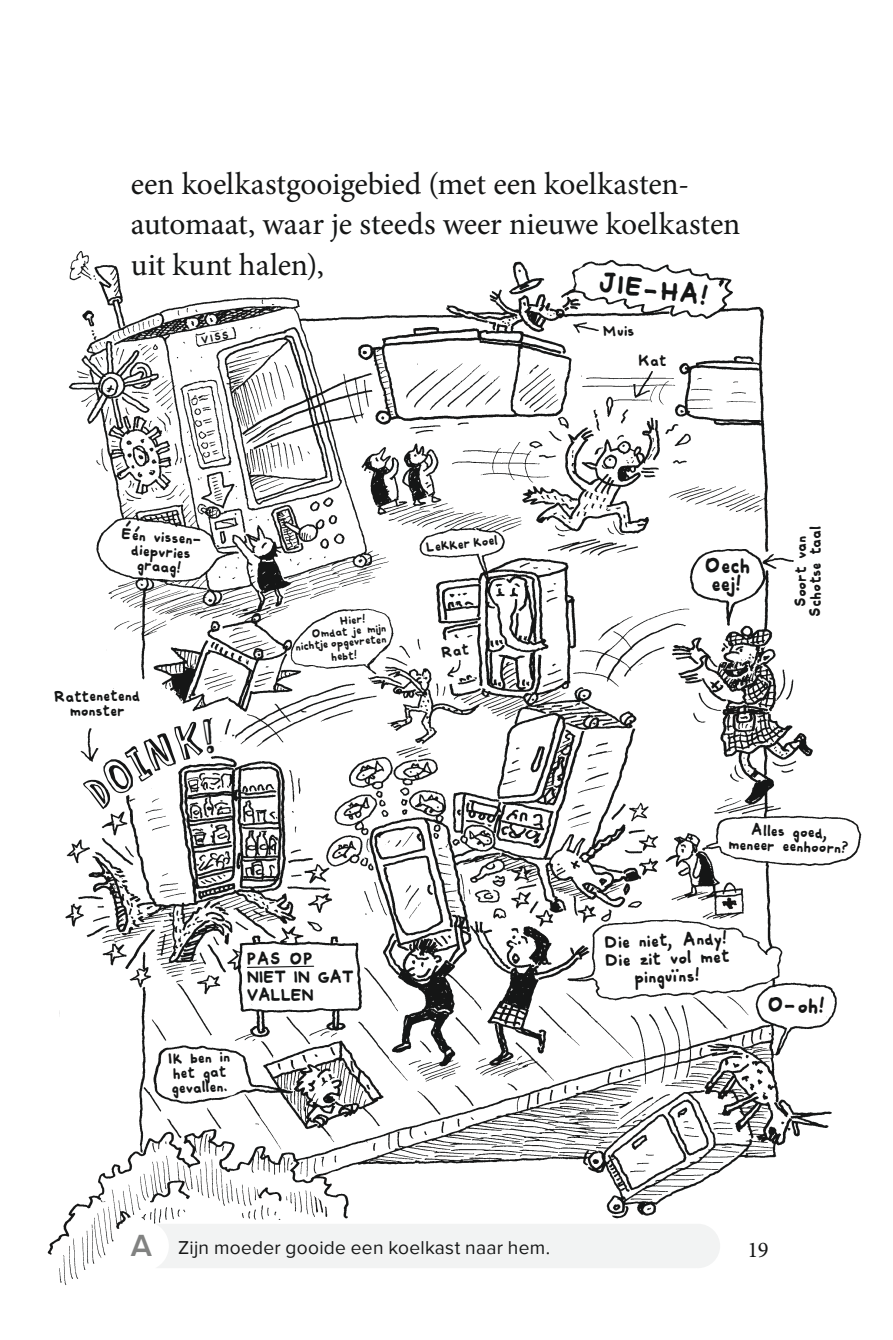
<style>
.page{position:relative;width:893px;height:1340px;background:#fff}
.page>*{position:absolute;margin:0;border:0;box-sizing:border-box;transform-origin:0 0}
.t1{font:31.5px/40.5px "Minion Pro";letter-spacing:-.005em;color:#151616}
.t2{font:27px "Comiquita Sans";color:#151616}
.t3{font:22.5px "Minion Pro";color:#151616}
.t4{font:21.38px/17.8px "Comiquita Sans";letter-spacing:-.01em;color:#151616;text-align:center}
.t5{font:19.12px "Proxima Nova";letter-spacing:.015em;color:#151616}
.t6{font:18px/18px "Comiquita Sans";color:#151616;text-align:center}
.t7{font:17.32px/18px "Comiquita Sans";letter-spacing:-.07em;color:#151616}
.t8{font:15.75px/14.6px "Comiquita Sans";letter-spacing:-.01em;color:#151616;text-align:center}
.t9{font:13.72px "Comiquita Sans";color:#151616}
.t10{font:11.92px "Comiquita Sans";color:#151616}
.t11{font:10.8px "Comiquita Sans";color:#151616}
.s1{font-weight:600;font-size:31.5px;color:#818281}
</style>
<div class="page">
<img style="left:47px;top:251px;width:815px;height:1034px">
<div style="left:155px;top:1223px;width:565px;height:45px;background:#f2f3f3"></div>
<svg style="left:246px;top:965px;width:69px;height:3px"></svg>
<svg style="left:441px;top:644px;width:28px;height:13px"></svg>
<svg style="left:83px;top:718px;width:132px;height:92px"></svg>
<h1 class="t1" style="left:131px;top:163px;width:611px">een koelkastgooigebied (met een koelkasten&shy;automaat, waar je steeds weer nieuwe koelkasten uit kunt halen),</h1>
<h2 class="t2" style="left:603px;top:258px;width:114px;rotate:7deg">JIE-HA!</h2>
<p class="t8" style="left:603px;top:322px;width:33px">Muis</p>
<p class="t8" style="left:639px;top:352px;width:30px">Kat</p>
<p class="t11" style="left:200px;top:330px;width:30px;rotate:-10deg">VISS</p>
<p class="t8" style="left:123px;top:525px;width:81px;rotate:4deg">Één vissen&shy;diepvries graag!</p>
<p class="t8" style="left:55px;top:687px;width:88px;rotate:-1deg">Rattenetend monster</p>
<p class="t10" style="left:339px;top:609px;width:29px;rotate:-5deg">Hier!</p>
<p class="t10" style="left:311px;top:623px;width:76px;rotate:-5deg">Omdat je mijn</p>
<p class="t10" style="left:295px;top:635px;width:93px;rotate:-5deg">nichtje opgevreten</p>
<p class="t10" style="left:331px;top:646px;width:29px;rotate:-5deg">hebt!</p>
<p class="t9" style="left:425px;top:534px;width:74px;rotate:-6deg">Lekker koel</p>
<h3 class="t4" style="left:706px;top:555px;width:47px">Oech eej!</h3>
<p class="t8" style="left:792px;top:615px;width:92px;rotate:-90deg">Soort van<br>Schotse taal</p>
<p class="t7" style="left:247px;top:948px;width:110px">PAS OP<br>NIET IN GAT<br>VALLEN</p>
<p class="t8" style="left:169px;top:1049px;width:64px;text-align:left;rotate:-2deg">Ik ben in het gat gevallen.</p>
<p class="t8" style="left:730px;top:820px;width:124px;rotate:2deg">Alles goed, meneer eenhoorn?</p>
<p class="t6" style="left:605px;top:931px;width:126px;rotate:-2deg">Die niet, Andy!<br>Die zit vol met pinguïns!</p>
<h3 class="t4" style="left:769px;top:993px;width:61px;rotate:2deg">O-oh!</h3>
<p class="t5" style="left:131px;top:1236px;width:421px"><span class="s1">A</span> Zijn moeder gooide een koelkast naar hem.</p>
<h3 class="t3" style="left:748px;top:1235px;width:23px">19</h3>
</div>
